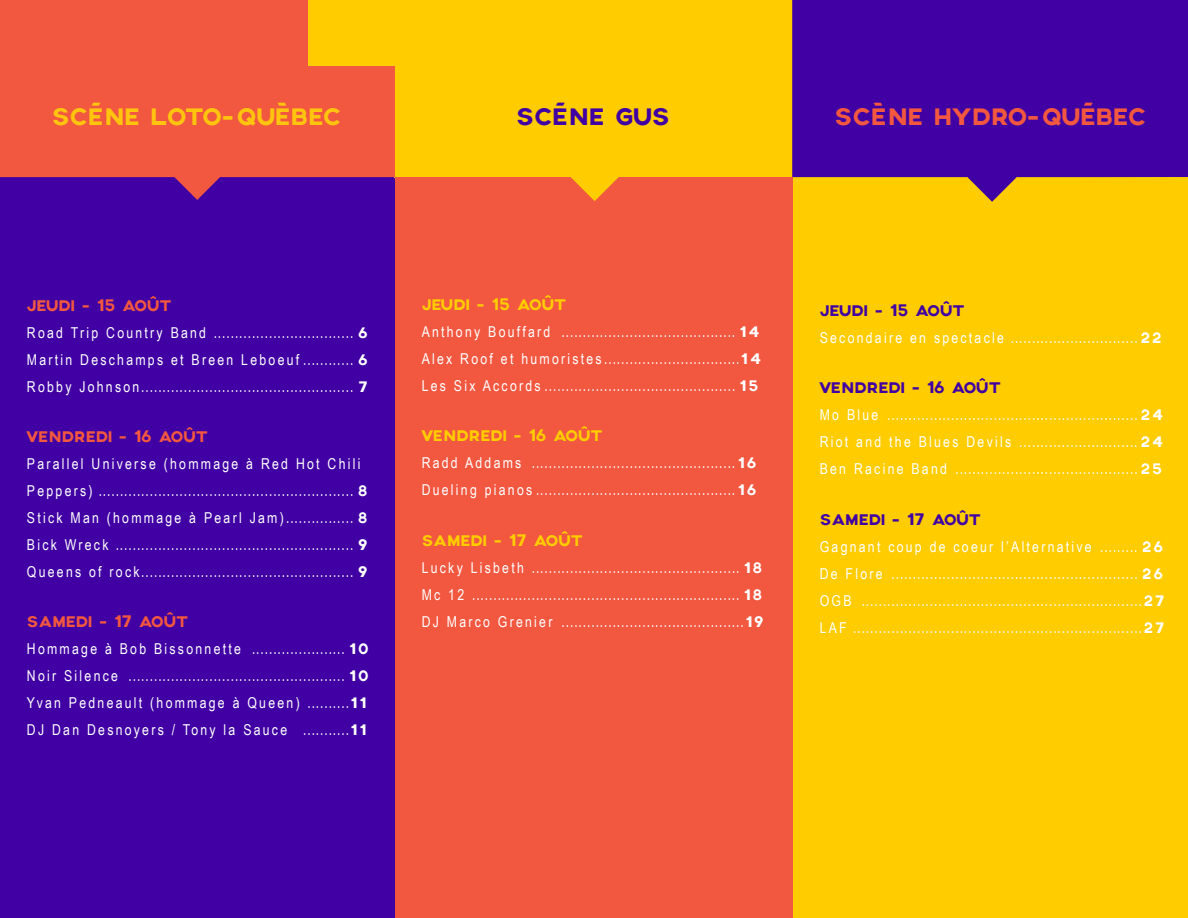
<style>
.page{position:relative;width:1188px;height:918px;background:#fff}
.page>*{position:absolute;margin:0;border:0;box-sizing:border-box;transform-origin:0 0}
.t1{font:25.5px "Axis";color:#f25740}
.t2{font:25.5px "Axis";color:#fec40e}
.t3{font:25.5px "Axis";color:#4000a3}
.t4{font:16.5px "Axis";color:#f25740}
.t5{font:16.5px "Axis";color:#4000a3}
.t6{font:16.5px "Axis";color:#fc0}
.t7{font:15px/27px "Steelfish Rg";color:#fff}
.t8{font:15px/27px "Arial Narrow";letter-spacing:.15em;color:#fff}
.s1{font-family:"Arial Narrow"}
.s2{font-family:"Axis"}
.s3{font-family:"Steelfish Rg"}
</style>
<div class="page">
<div style="left:0;top:0;width:395px;height:918px;background:#4000a3"></div>
<div style="left:395px;top:0;width:397px;height:177px;background:#fc0"></div>
<div style="left:792px;top:0;width:396px;height:918px;background:#fc0"></div>
<div style="left:0;top:0;width:395px;height:177px;background:#f25740"></div>
<div style="left:308px;top:0;width:111px;height:66px;background:#fc0"></div>
<div style="left:792px;top:0;width:396px;height:177px;background:#4000a3"></div>
<div style="left:395px;top:177px;width:397px;height:741px;background:#f25740"></div>
<svg style="left:173px;top:151px;width:49px;height:49px"></svg>
<svg style="left:570px;top:177px;width:49px;height:24px"></svg>
<svg style="left:968px;top:153px;width:49px;height:49px"></svg>
<h1 class="t2" style="left:52px;top:101px;width:291px">SCÉNE LOTO-QUÈBEC</h1>
<h1 class="t1" style="left:835px;top:101px;width:313px">SCÈNE HYDRO-QUÉBEC</h1>
<h1 class="t3" style="left:516px;top:101px;width:155px">SCÉNE GUS</h1>
<p class="t4" style="left:27px;top:295px;width:146px">JEUDI - 15 AOÛT</p>
<p class="t7" style="left:27px;top:317px;width:342px"><span class="s1">Road Trip Country Band</span> ................................. <span class="s2">6</span></p>
<p class="t8" style="left:27px;top:345px;width:342px">Martin Deschamps et Breen Leboeuf <span class="s3">............</span> <span class="s2">6</span></p>
<p class="t7" style="left:27px;top:371px;width:342px"><span class="s1">Robby Johnson</span>.................................................. <span class="s2">7</span></p>
<p class="t4" style="left:27px;top:427px;width:182px">VENDREDI - 16 AOÛT</p>
<p class="t8" style="left:27px;top:450px;width:335px">Parallel Universe (hommage à Red Hot Chili</p>
<p class="t7" style="left:27px;top:475px;width:342px"><span class="s1">Peppers)</span> ............................................................ <span class="s2">8</span></p>
<p class="t8" style="left:27px;top:504px;width:342px">Stick Man (hommage à Pearl Jam)<span class="s3">................</span> <span class="s2">8</span></p>
<p class="t7" style="left:27px;top:529px;width:342px"><span class="s1">Bick Wreck</span> ........................................................ <span class="s2">9<br></span><span class="s1">Queens of rock</span>.................................................. <span class="s2">9</span></p>
<p class="t4" style="left:27px;top:612px;width:163px">SAMEDI - 17 AOÛT</p>
<p class="t8" style="left:27px;top:635px;width:343px">Hommage à Bob Bissonnette <span class="s3">......................</span> <span class="s2">10</span></p>
<p class="t7" style="left:27px;top:661px;width:343px"><span class="s1">Noir Silence</span> ................................................... <span class="s2">10</span></p>
<p class="t8" style="left:27px;top:689px;width:341px">Yvan Pedneault (hommage à Queen) <span class="s3">..........</span><span class="s2">11<br></span>DJ Dan Desnoyers / Tony la Sauce <span class="s3">...........</span><span class="s2">11</span></p>
<p class="t6" style="left:422px;top:295px;width:146px">JEUDI - 15 AOÛT</p>
<p class="t7" style="left:422px;top:316px;width:341px;text-align:justify"><span class="s1">Anthony Bouffard</span> ......................................... <span class="s2">14<br></span><span class="s1">Alex Roof et humoristes</span>................................<span class="s2">14<br></span><span class="s1">Les Six Accords</span> ............................................. <span class="s2">15</span></p>
<p class="t6" style="left:422px;top:426px;width:182px">VENDREDI - 16 AOÛT</p>
<p class="t7" style="left:422px;top:448px;width:336px"><span class="s1">Radd Addams</span> ................................................<span class="s2">16<br></span><span class="s1">Dueling pianos</span> ...............................................<span class="s2">16</span></p>
<p class="t6" style="left:422px;top:530px;width:163px">SAMEDI - 17 AOÛT</p>
<p class="t7" style="left:422px;top:552px;width:343px"><span class="s1">Lucky Lisbeth</span> ................................................. <span class="s2">18<br></span><span class="s1">Mc 12</span> ............................................................... <span class="s2">18<br></span><span class="s1">DJ Marco Grenier</span> ...........................................<span class="s2">19</span></p>
<p class="t5" style="left:820px;top:301px;width:146px">JEUDI - 15 AOÛT</p>
<p class="t7" style="left:820px;top:322px;width:343px"><span class="s1">Secondaire en spectacle</span> ..............................<span class="s2">22</span></p>
<p class="t5" style="left:820px;top:378px;width:182px">VENDREDI - 16 AOÛT</p>
<p class="t7" style="left:820px;top:400px;width:345px;text-align:justify"><span class="s1">Mo Blue</span> ...........................................................<span class="s2">24<br></span><span class="s1">Riot and the Blues Devils</span> ............................<span class="s2">24<br></span><span class="s1">Ben Racine Band</span> ...........................................<span class="s2">25</span></p>
<p class="t5" style="left:820px;top:509px;width:163px">SAMEDI - 17 AOÛT</p>
<p class="t8" style="left:820px;top:532px;width:345px">Gagnant coup de coeur l’Alternative <span class="s3">.........</span> <span class="s2">26</span></p>
<p class="t7" style="left:820px;top:558px;width:346px;text-align:justify"><span class="s1">De Flore</span> .......................................................... <span class="s2">26<br></span><span class="s1">OGB</span> ..................................................................<span class="s2">27<br></span><span class="s1">LAF</span> ....................................................................<span class="s2">27</span></p>
</div>
